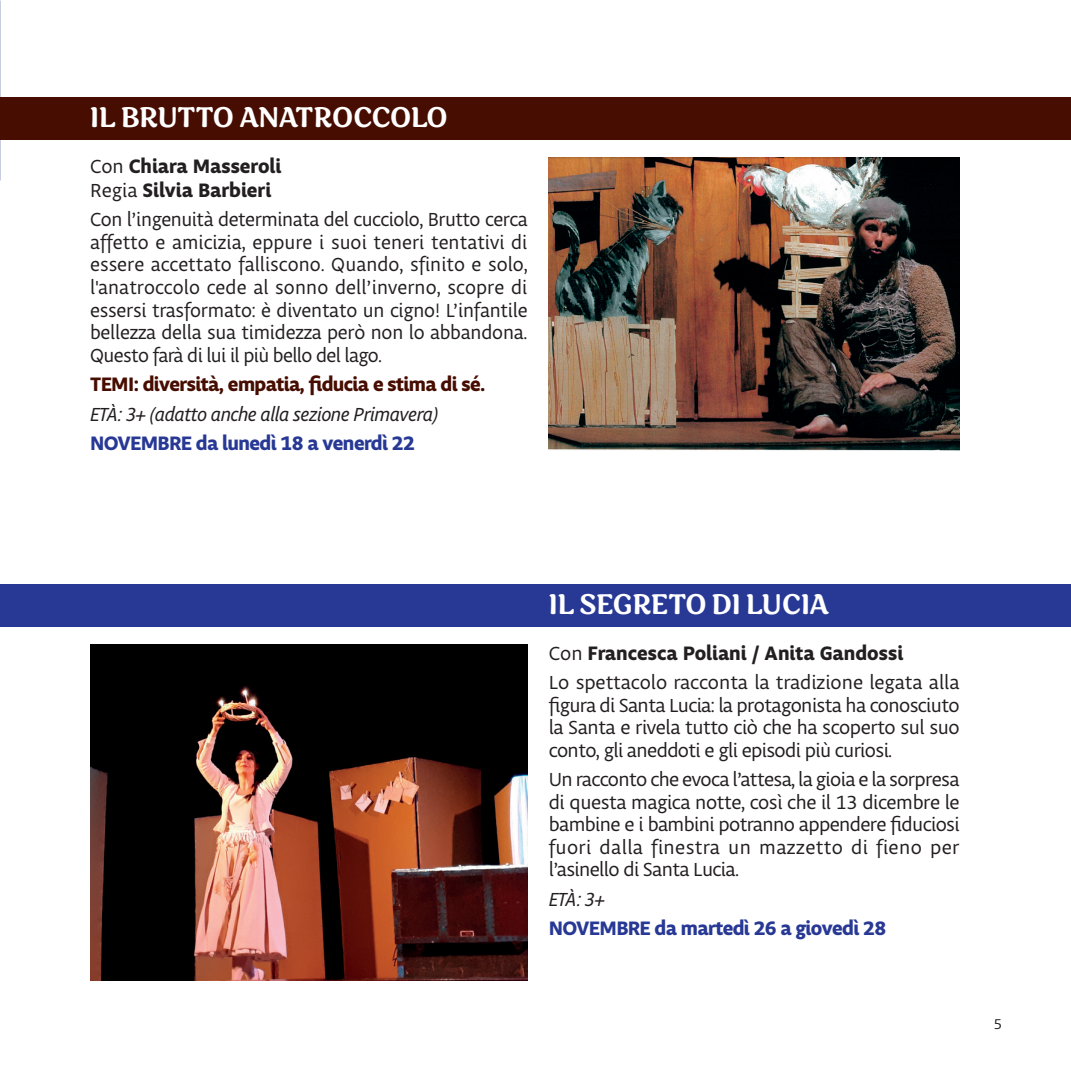
<style>
.page{position:relative;width:1071px;height:1092px;background:#fff}
.page>*{position:absolute;margin:0;border:0;box-sizing:border-box;transform-origin:0 0}
.t1{font:500 32.5px "Sirenia";letter-spacing:-.005em;color:#fff}
.t2{font:20px/22.5px "Obliqua Sans";letter-spacing:-.02em;color:#231f20;text-align:justify}
.t3{font:20px/29.5px "Obliqua Sans";color:#231f20}
.t4{font:700 20px "Obliqua Sans";letter-spacing:-.03em;color:#273895}
.t5{font:italic 20px "Obliqua Sans";letter-spacing:-.03em;color:#231f20}
.t6{font:700 20px "Obliqua Sans";letter-spacing:-.03em;color:#470d00}
.t7{font:700 20px/24px "Obliqua Sans";color:#231f20}
.t8{font:15px "Obliqua Sans";color:#231f20}
.s1{font-weight:400}
.s2{font-weight:700}
</style>
<div class="page">
<img style="left:90px;top:644px;width:437px;height:336px">
<img style="left:548px;top:158px;width:411px;height:292px">
<div style="left:0;top:97px;width:1070px;height:43px;background:#470d00"></div>
<div style="left:0;top:584px;width:1070px;height:42px;background:#273895"></div>
<h1 class="t1" style="left:90px;top:98px;width:359px">IL BRUTTO ANATROCCOLO</h1>
<p class="t7" style="left:90px;top:155px;width:193px"><span class="s1">Con</span> Chiara Masseroli<br><span class="s1">Regia</span> Silvia Barbieri</p>
<p class="t2" style="left:90px;top:209px;width:439px">Con l’ingenuità determinata del cucciolo, Brutto cerca affetto e amicizia, eppure i suoi teneri tentativi di essere accettato falliscono. Quando, sfinito e solo, l'anatroccolo cede al sonno dell’inverno, scopre di essersi trasformato: è diventato un cigno! L’infantile bellezza della sua timidezza però non lo abbandona.<br>Questo farà di lui il più bello del lago.</p>
<p class="t6" style="left:90px;top:373px;width:396px">TEMI: diversità, empatia, fiducia e stima di sé.</p>
<p class="t5" style="left:90px;top:403px;width:350px">ETÀ: 3+ (adatto anche alla sezione Primavera)</p>
<p class="t4" style="left:90px;top:432px;width:326px">NOVEMBRE da lunedì 18 a venerdì 22</p>
<h1 class="t1" style="left:548px;top:585px;width:281px">IL SEGRETO DI LUCIA</h1>
<p class="t3" style="left:548px;top:639px;width:412px">Con <span class="s2">Francesca Poliani / Anita Gandossi<br></span>Lo spettacolo racconta la tradizione legata alla</p>
<p class="t2" style="left:548px;top:694px;width:412px">figura di Santa Lucia: la protagonista ha conosciuto la Santa e rivela tutto ciò che ha scoperto sul suo conto, gli aneddoti e gli episodi più curiosi.</p>
<p class="t2" style="left:548px;top:769px;width:412px">Un racconto che evoca l’attesa, la gioia e la sorpresa di questa magica notte, così che il 13 dicembre le bambine e i bambini potranno appendere fiduciosi fuori dalla finestra un mazzetto di fieno per l’asinello di Santa Lucia.</p>
<p class="t5" style="left:548px;top:888px;width:57px">ETÀ: 3+</p>
<p class="t4" style="left:548px;top:917px;width:339px">NOVEMBRE da martedì 26 a giovedì 28</p>
<p class="t8" style="left:993px;top:1015px;width:10px">5</p>
</div>
